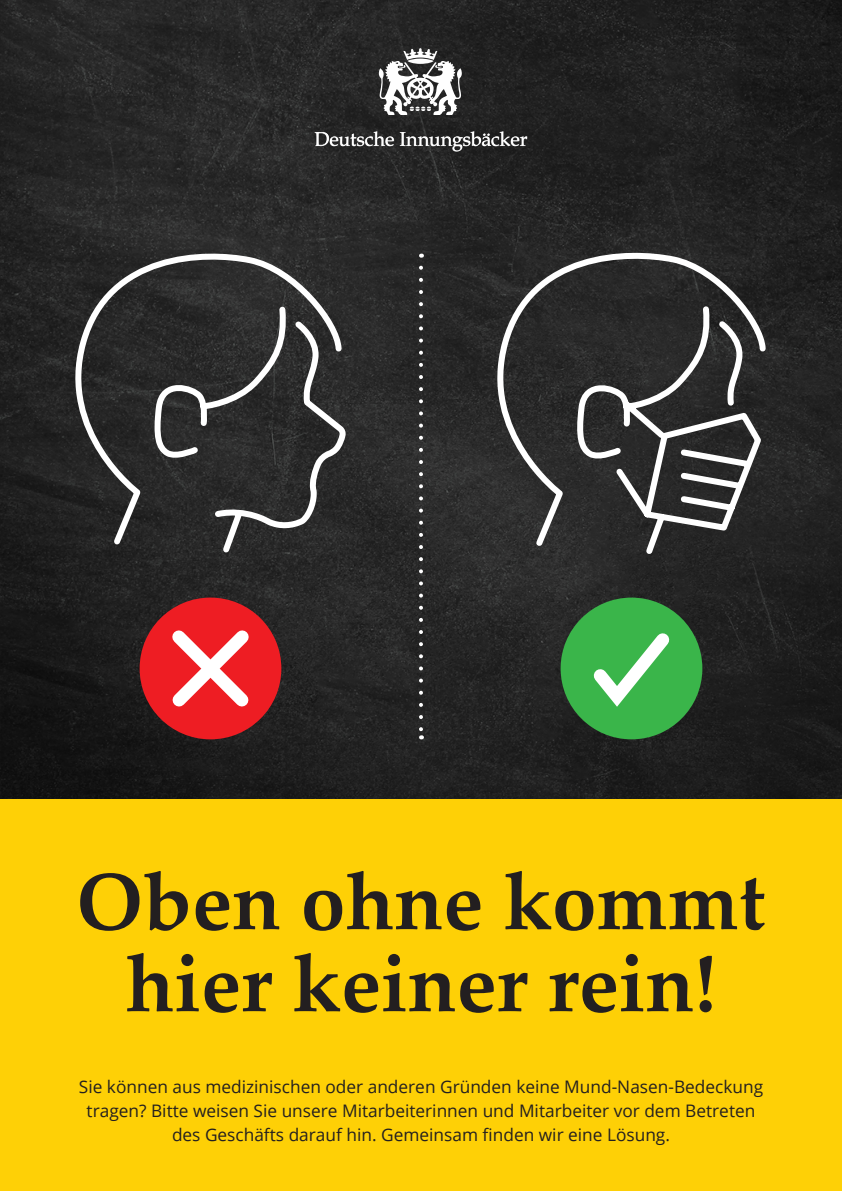
<style>
.page{position:relative;width:842px;height:1191px;background:#fff}
.page>*{position:absolute;margin:0;border:0;box-sizing:border-box;transform-origin:0 0}
.t1{font:700 80px/82px "Palatino Linotype";color:#231f20;text-align:center}
.t2{font:19.7px "Book Antiqua";letter-spacing:-.01em;color:#fff}
.t3{font:17.3px/24px "Open Sans";color:#231f20;text-align:center}
</style>
<div class="page">
<img style="left:0;top:0;width:842px;height:799px">
<div style="left:0;top:799px;width:842px;height:392px;background:#fed006"></div>
<svg style="left:378px;top:48px;width:84px;height:67px"></svg>
<svg style="left:315px;top:131px;width:79px;height:15px"></svg>
<svg style="left:400px;top:131px;width:127px;height:20px;background:#4b4b4b"></svg>
<svg style="left:419px;top:268px;width:4px;height:471px;background:#5f5f5f"></svg>
<div style="left:140px;top:597px;width:141px;height:142px;background:#ee1d23;border-radius:50%"></div>
<div style="left:561px;top:597px;width:141px;height:142px;background:#3ab54a;border-radius:50%"></div>
<svg style="left:160px;top:618px;width:101px;height:89px"></svg>
<svg style="left:480px;top:244px;width:289px;height:315px;background:#404040"></svg>
<svg style="left:58px;top:245px;width:293px;height:312px;background:#3a3a3a"></svg>
<svg style="left:593px;top:633px;width:77px;height:74px"></svg>
<p class="t2" style="left:314px;top:127px;width:215px">Deutsche Innungsbäcker</p>
<p class="t1" style="left:77px;top:858px;width:690px">Oben ohne kommt hier keiner rein!</p>
<p class="t3" style="left:79px;top:1074px;width:686px">Sie können aus medizinischen oder anderen Gründen keine Mund-Nasen-Bedeckung tragen? Bitte weisen Sie unsere Mitarbeiterinnen und Mitarbeiter vor dem Betreten des Geschäfts darauf hin. Gemeinsam finden wir eine Lösung.</p>
</div>
